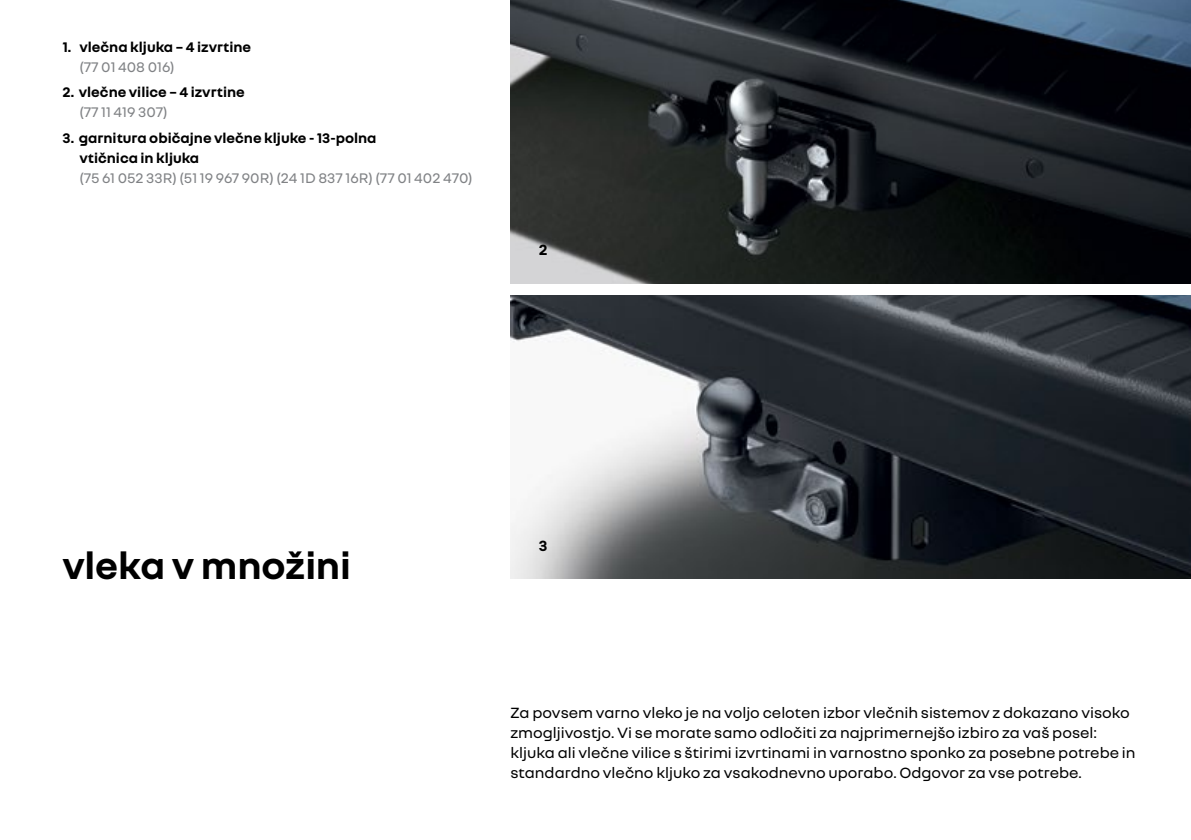
<style>
.page{position:relative;width:1191px;height:840px;background:#fff}
.page>*{position:absolute;margin:0;border:0;box-sizing:border-box;transform-origin:0 0}
.t1{font:700 40px "Nouvel R";letter-spacing:-.005em;color:#000}
.t2{font:16px/20px "Nouvel R";color:#000}
.t3{font:700 16px "Nouvel R";color:#000}
.t4{font:700 15px/20px "Nouvel R";color:#000}
.t5{font:15px "Nouvel R";color:#808285}
</style>
<div class="page">
<img style="left:510px;top:0;width:681px;height:283px">
<img style="left:510px;top:295px;width:681px;height:283px">
<p class="t4" style="left:62px;top:36px;width:190px">1. vlečna kljuka – 4 izvrtine</p>
<p class="t5" style="left:79px;top:57px;width:97px">(77 01 408 016)</p>
<p class="t4" style="left:62px;top:81px;width:184px">2. vlečne vilice – 4 izvrtine</p>
<p class="t5" style="left:79px;top:103px;width:90px">(77 11 419 307)</p>
<p class="t4" style="left:79px;top:127px;width:299px;text-indent:-17px">3. garnitura običajne vlečne kljuke - 13-polna vtičnica in kljuka</p>
<p class="t5" style="left:79px;top:168px;width:395px">(75 61 052 33R) (51 19 967 90R) (24 1D 837 16R) (77 01 402 470)</p>
<p class="t3" style="left:539px;top:239px;width:10px">2</p>
<h1 class="t1" style="left:62px;top:539px;width:290px">vleka v množini</h1>
<p class="t3" style="left:539px;top:534px;width:10px">3</p>
<p class="t2" style="left:510px;top:701px;width:626px">Za povsem varno vleko je na voljo celoten izbor vlečnih sistemov z dokazano visoko zmogljivostjo. Vi se morate samo odločiti za najprimernejšo izbiro za vaš posel: kljuka ali vlečne vilice s štirimi izvrtinami in varnostno sponko za posebne potrebe in standardno vlečno kljuko za vsakodnevno uporabo. Odgovor za vse potrebe.</p>
</div>
